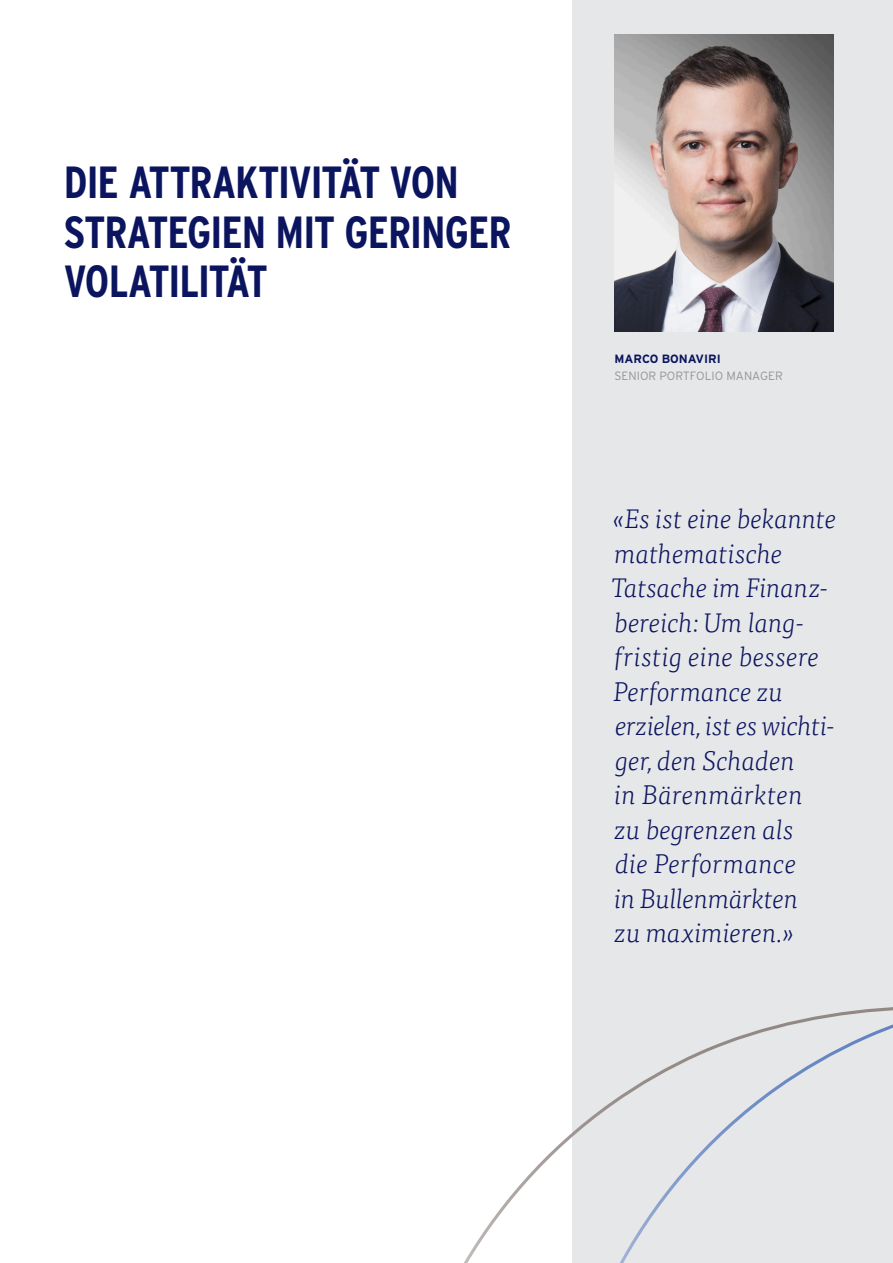
<style>
.page{position:relative;width:893px;height:1263px;background:#fff}
.page>*{position:absolute;margin:0;border:0;box-sizing:border-box;transform-origin:0 0}
.titre_niv_01{font:700 condensed 45px/49.5px "Interstate";letter-spacing:-.025em;color:#0b145e}
.citation_big{font:italic 300 27px/34.5px "Tisa OT";letter-spacing:-.01em;color:#0b145e}
.titre{font:300 12px "Interstate";color:#939598}
.Nom{font:700 12px "Interstate";color:#0b145e}
</style>
<div class="page">
<div style="left:572px;top:0;width:321px;height:1263px;background:#e6e7e9"></div>
<svg style="left:464px;top:1007px;width:429px;height:256px"></svg>
<svg style="left:612px;top:1018px;width:281px;height:245px"></svg>
<img style="left:614px;top:34px;width:219px;height:297px">
<p class="titre_niv_01" style="left:64px;top:157px;width:449px">DIE ATTRAKTIVITÄT VON<br>STRATEGIEN MIT GERINGER<br>VOLATILITÄT</p>
<p class="Nom" style="left:614px;top:351px;width:108px">MARCO BONAVIRI</p>
<p class="titre" style="left:614px;top:368px;width:170px">SENIOR PORTFOLIO MANAGER</p>
<p class="citation_big" style="left:612px;top:502px;width:226px">«Es ist eine bekannte mathematische<br>Tatsache im Finanz&shy;bereich: Um lang&shy;fristig eine bessere<br>Performance zu erzielen, ist es wichti&shy;ger, den Schaden<br>in Bärenmärkten<br>zu begrenzen als<br>die Performance<br>in Bullenmärkten<br>zu maximieren.»</p>
</div>
